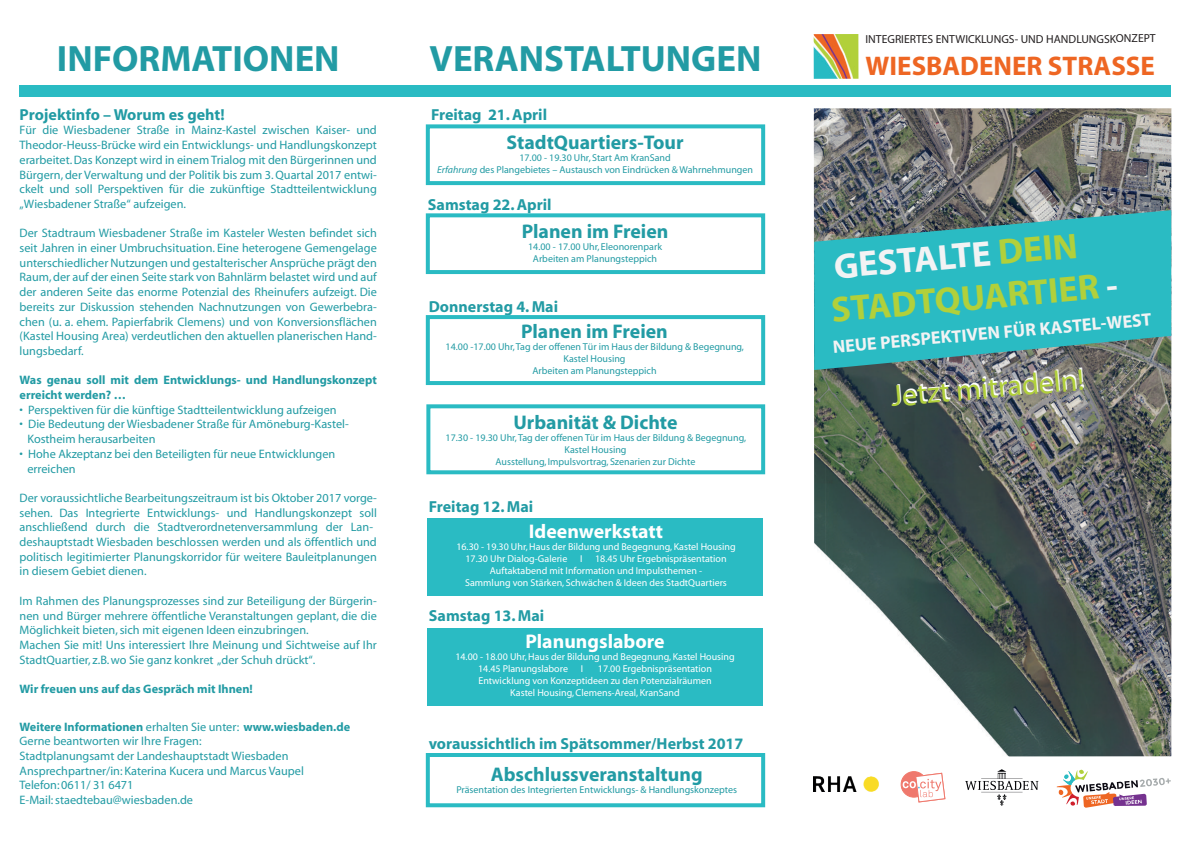
<style>
.page{position:relative;width:1191px;height:842px;background:#fff}
.page>*{position:absolute;margin:0;border:0;box-sizing:border-box;transform-origin:0 0}
.t1{font:700 36.8px "Myriad";color:#229ba4}
.t2{font:700 36px "Myriad";color:#b1d03b}
.t3{font:700 36px "Myriad";color:#f2f3f4}
.t4{font:30px "Myriad";color:#fff}
.t5{font:700 27px "Myriad";color:#ee6623}
.t6{font:700 19.8px "Myriad";color:#229ba4}
.t7{font:700 19.8px "Myriad";color:#fff}
.t8{font:700 18px "Myriad";color:#f2f3f4}
.t9{font:700 16px "Myriad";color:#229ba4}
.t10{font:12.2px/14.7px "Myriad";color:#229ba4}
.t11{font:700 12.2px/14.7px "Myriad";color:#229ba4}
.t12{font:11.6px "Myriad";color:#231f20}
.t13{font:10px/12px "Myriad";color:#229ba4;text-align:center}
.t14{font:10px/12px "Myriad";color:#fff}
.s1{font-weight:700}
.s2{font-style:italic}
.s3{color:#b1d03b}
.s4{color:#f2f3f4}
</style>
<div class="page">
<img style="left:814px;top:108px;width:357px;height:649px">
<div style="left:428px;top:518px;width:335px;height:77px;background:#2abbc3"></div>
<svg style="left:814px;top:210px;width:357px;height:160px;fill:#2abbc3"></svg>
<div style="left:426px;top:124px;width:339px;height:61px;border:4px solid #2abbc3"></div>
<div style="left:426px;top:213px;width:339px;height:61px;border:4px solid #2abbc3"></div>
<div style="left:426px;top:404px;width:339px;height:70px;border:4px solid #2abbc3"></div>
<div style="left:426px;top:753px;width:339px;height:54px;border:4px solid #2abbc3"></div>
<div style="left:428px;top:628px;width:335px;height:77px;background:#2abbc3"></div>
<svg style="left:901px;top:771px;width:44px;height:31px"></svg>
<img style="left:813px;top:34px;width:45px;height:45px">
<div style="left:20px;top:85px;width:1151px;height:12px;background:#2abbc3"></div>
<img style="left:965px;top:769px;width:73px;height:37px">
<svg style="left:1056px;top:769px;width:114px;height:39px"></svg>
<img style="left:814px;top:776px;width:65px;height:16px">
<div style="left:426px;top:315px;width:339px;height:70px;border:4px solid #2abbc3"></div>
<h1 class="t1" style="left:57px;top:40px;width:284px">INFORMATIONEN</h1>
<h3 class="t9" style="left:20px;top:106px;width:207px">Projektinfo – Worum es geht!</h3>
<p class="t10" style="left:20px;top:123px;width:359px;text-align:justify">Für die Wiesbadener Straße in Mainz-Kastel zwischen Kaiser- und Theodor-Heuss-Brücke wird ein Entwicklungs- und Handlungskonzept erarbeitet. Das Konzept wird in einem Trialog mit den Bürgerinnen und Bürgern, der Verwaltung und der Politik bis zum 3. Quartal 2017 entwi&shy;ckelt und soll Perspektiven für die zukünftige Stadtteilentwicklung „Wiesbadener Straße“ aufzeigen.</p>
<p class="t10" style="left:20px;top:226px;width:359px;text-align:justify">Der Stadtraum Wiesbadener Straße im Kasteler Westen befindet sich seit Jahren in einer Umbruchsituation. Eine heterogene Gemengelage unterschiedlicher Nutzungen und gestalterischer Ansprüche prägt den Raum, der auf der einen Seite stark von Bahnlärm belastet wird und auf der anderen Seite das enorme Potenzial des Rheinufers aufzeigt. Die bereits zur Diskussion stehenden Nachnutzungen von Gewerbebra&shy;chen (u. a. ehem. Papierfabrik Clemens) und von Konversionsflächen (Kastel Housing Area) verdeutlichen den aktuellen planerischen Hand&shy;lungsbedarf.</p>
<p class="t11" style="left:20px;top:373px;width:359px">Was genau soll mit dem Entwicklungs- und Handlungskonzept erreicht werden? …</p>
<p class="t10" style="left:20px;top:403px;width:319px">• Perspektiven für die künftige Stadtteilentwicklung aufzeigen</p>
<p class="t10" style="left:27px;top:417px;width:323px;text-indent:-8px">• Die Bedeutung der Wiesbadener Straße für Amöneburg-Kastel-<br>Kostheim herausarbeiten</p>
<p class="t10" style="left:27px;top:447px;width:309px;text-indent:-8px">• Hohe Akzeptanz bei den Beteiligten für neue Entwicklungen erreichen</p>
<p class="t10" style="left:20px;top:491px;width:359px">Der voraussichtliche Bearbeitungszeitraum ist bis Oktober 2017 vorge&shy;sehen. Das Integrierte Entwicklungs- und Handlungskonzept soll anschließend durch die Stadtverordnetenversammlung der Lan&shy;deshauptstadt Wiesbaden beschlossen werden und als öffentlich und politisch legitimierter Planungskorridor für weitere Bauleitplanungen in diesem Gebiet dienen.</p>
<p class="t10" style="left:20px;top:594px;width:359px">Im Rahmen des Planungsprozesses sind zur Beteiligung der Bürgerin&shy;nen und Bürger mehrere öffentliche Veranstaltungen geplant, die die Möglichkeit bieten, sich mit eigenen Ideen einzubringen.<br>Machen Sie mit! Uns interessiert Ihre Meinung und Sichtweise auf Ihr StadtQuartier, z.B. wo Sie ganz konkret „der Schuh drückt“.</p>
<p class="t11" style="left:20px;top:682px;width:235px">Wir freuen uns auf das Gespräch mit Ihnen!</p>
<p class="t10" style="left:20px;top:720px;width:332px"><span class="s1">Weitere Informationen</span> erhalten Sie unter: <span class="s1">www.wiesbaden.de </span>Gerne beantworten wir Ihre Fragen:<br>Stadtplanungsamt der Landeshauptstadt Wiesbaden Ansprechpartner/in: Katerina Kucera und Marcus Vaupel<br>Telefon: 0611/ 31 6471<br>E-Mail: staedtebau@wiesbaden.de</p>
<p class="t12" style="left:865px;top:33px;width:292px">INTEGRIERTES ENTWICKLUNGS- UND HANDLUNGSKONZEPT</p>
<h1 class="t1" style="left:429px;top:40px;width:333px">VERANSTALTUNGEN</h1>
<h3 class="t5" style="left:865px;top:52px;width:291px">WIESBADENER STRASSE</h3>
<h3 class="t9" style="left:431px;top:106px;width:117px">Freitag 21. April</h3>
<h3 class="t6" style="left:506px;top:132px;width:178px">StadtQuartiers-Tour</h3>
<p class="t13" style="left:437px;top:152px;width:317px">17.00 - 19.30 Uhr, Start Am KranSand<br><span class="s2">Erfahrung</span> des Plangebietes – Austausch von Eindrücken &amp; Wahrnehmungen</p>
<h3 class="t9" style="left:428px;top:196px;width:125px">Samstag 22. April</h3>
<h3 class="t6" style="left:521px;top:221px;width:148px">Planen im Freien</h3>
<p class="t13" style="left:528px;top:241px;width:135px">14.00 - 17.00 Uhr, Eleonorenpark<br>Arbeiten am Planungsteppich</p>
<h3 class="t9" style="left:429px;top:298px;width:131px">Donnerstag 4. Mai</h3>
<h3 class="t6" style="left:521px;top:321px;width:148px">Planen im Freien</h3>
<p class="t13" style="left:445px;top:341px;width:300px">14.00 -17.00 Uhr, Tag der offenen Tür im Haus der Bildung &amp; Begegnung,<br>Kastel Housing<br>Arbeiten am Planungsteppich</p>
<h3 class="t6" style="left:513px;top:412px;width:165px">Urbanität &amp; Dichte</h3>
<p class="t13" style="left:445px;top:432px;width:302px">17.30 - 19.30 Uhr, Tag der offenen Tür im Haus der Bildung &amp; Begegnung,<br>Kastel Housing<br>Ausstellung, Impulsvortrag, Szenarien zur Dichte</p>
<h3 class="t9" style="left:429px;top:498px;width:106px">Freitag 12. Mai</h3>
<h3 class="t7" style="left:529px;top:521px;width:136px">Ideenwerkstatt</h3>
<p class="t14" style="left:465px;top:541px;width:272px;text-indent:-9px">16.30 - 19.30 Uhr, Haus der Bildung und Begegnung, Kastel Housing<br>17.30 Uhr Dialog-Galerie</p>
<p class="t14" style="left:580px;top:553px;width:4px">I</p>
<p class="t14" style="left:595px;top:553px;width:133px">18.45 Uhr Ergebnispräsentation</p>
<p class="t14" style="left:490px;top:565px;width:214px">Auftaktabend mit Information und Impulsthemen -</p>
<p class="t14" style="left:465px;top:577px;width:263px">Sammlung von Stärken, Schwächen &amp; Ideen des StadtQuartiers</p>
<h3 class="t9" style="left:429px;top:607px;width:117px">Samstag 13. Mai</h3>
<h3 class="t7" style="left:525px;top:631px;width:141px">Planungslabore</h3>
<p class="t14" style="left:478px;top:651px;width:258px;text-indent:-23px">14.00 - 18.00 Uhr, Haus der Bildung und Begegnung, Kastel Housing<br>14.45 Planungslabore</p>
<p class="t14" style="left:581px;top:663px;width:4px">I</p>
<p class="t14" style="left:598px;top:663px;width:115px">17.00 Ergebnispräsentation</p>
<p class="t14" style="left:478px;top:675px;width:235px">Entwicklung von Konzeptideen zu den Potenzialräumen</p>
<p class="t14" style="left:510px;top:687px;width:171px">Kastel Housing, Clemens-Areal, KranSand</p>
<h3 class="t9" style="left:429px;top:735px;width:316px">voraussichtlich im Spätsommer/Herbst 2017</h3>
<h3 class="t6" style="left:491px;top:764px;width:213px">Abschlussveranstaltung</h3>
<p class="t13" style="left:456px;top:784px;width:282px">Präsentation des Integrierten Entwicklungs- &amp; Handlungskonzeptes</p>
<h2 class="t3" style="left:832px;top:248px;width:246px;rotate:-5deg">GESTALTE <span class="s3">DEIN</span></h2>
<h3 class="t8" style="left:832px;top:338px;width:321px;rotate:-5deg">NEUE PERSPEKTIVEN FÜR KASTEL-WEST</h3>
<h3 class="t4" style="left:890px;top:380px;width:195px;rotate:-5deg">Jetzt mitradeln!</h3>
<h2 class="t2" style="left:829px;top:291px;width:289px;rotate:-5deg">STADTQUARTIER <span class="s4">-</span></h2>
</div>
